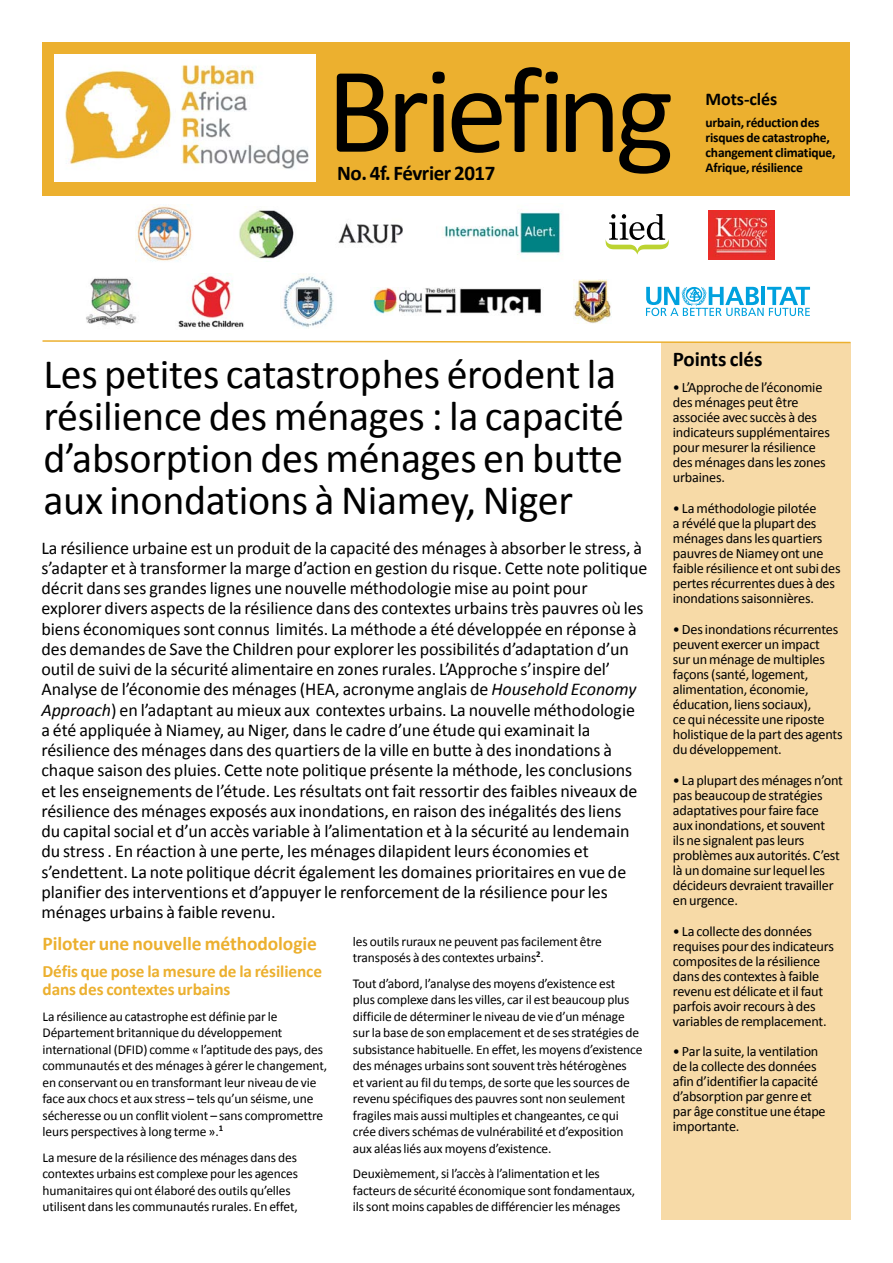
<style>
.page{position:relative;width:893px;height:1263px;background:#fff}
.page>*{position:absolute;margin:0;border:0;box-sizing:border-box;transform-origin:0 0}
.t1{font:123.6px "Calibri";letter-spacing:-.045em;color:#000}
.t2{font:42px/42px "Calibri";letter-spacing:-.01em;color:#000}
.t3{font:700 21px "Calibri";letter-spacing:-.02em;color:#000}
.t4{font:700 19.5px "Calibri";letter-spacing:-.005em;color:#ecb02f}
.t5{font:18px/20.2px "Calibri";letter-spacing:-.005em;color:#000}
.t6{font:700 18px "Calibri";letter-spacing:-.005em;color:#000}
.t7{font:700 17.25px/18px "Calibri";letter-spacing:-.005em;color:#ecb02f}
.t8{font:14.25px/15px "Calibri";letter-spacing:-.015em;color:#000}
.t9{font:13.5px/16.5px "Calibri";letter-spacing:-.01em;color:#000}
.t10{font:700 13.5px/15px "Calibri";letter-spacing:-.015em;color:#000}
.s1{font-style:italic}
</style>
<div class="page">
<div style="left:661px;top:342px;width:189px;height:878px;background:#f7daa7"></div>
<svg style="left:42px;top:340px;width:809px;height:4px"></svg>
<img style="left:444px;top:212px;width:117px;height:43px">
<svg style="left:605px;top:214px;width:64px;height:41px"></svg>
<img style="left:239px;top:209px;width:55px;height:50px">
<img style="left:135px;top:204px;width:57px;height:58px">
<img style="left:178px;top:276px;width:66px;height:52px">
<img style="left:283px;top:274px;width:51px;height:54px">
<img style="left:338px;top:223px;width:65px;height:21px">
<img style="left:708px;top:210px;width:67px;height:50px">
<img style="left:86px;top:278px;width:51px;height:47px">
<svg style="left:646px;top:287px;width:164px;height:29px"></svg>
<div style="left:43px;top:43px;width:807px;height:153px;background:#ecb02f"></div>
<img style="left:573px;top:279px;width:38px;height:44px">
<img style="left:370px;top:287px;width:171px;height:27px">
<img style="left:55px;top:55px;width:260px;height:127px">
<h1 class="t1" style="left:326px;top:34px;width:349px">Briefing</h1>
<p class="t3" style="left:337px;top:159px;width:160px">No. 4f. Février 2017</p>
<p class="t6" style="left:705px;top:88px;width:73px">Mots-clés</p>
<p class="t10" style="left:705px;top:115px;width:132px">urbain, réduction des risques de catastrophe, changement climatique,<br>Afrique, résilience</p>
<h2 class="t2" style="left:44px;top:351px;width:582px">Les petites catastrophes érodent la résilience des ménages : la capacité d’absorption des ménages en butte aux inondations à Niamey, Niger</h2>
<p class="t5" style="left:41px;top:537px;width:607px">La résilience urbaine est un produit de la capacité des ménages à absorber le stress, à s’adapter et à transformer la marge d’action en gestion du risque. Cette note politique décrit dans ses grandes lignes une nouvelle méthodologie mise au point pour explorer divers aspects de la résilience dans des contextes urbains très pauvres où les biens économiques sont connus limités. La méthode a été développée en réponse à des demandes de Save the Children pour explorer les possibilités d’adaptation d’un outil de suivi de la sécurité alimentaire en zones rurales. L’Approche s’inspire del’ Analyse de l’économie des ménages (HEA, acronyme anglais de <span class="s1">Household Economy Approach</span>) en l’adaptant au mieux aux contextes urbains. La nouvelle méthodologie a été appliquée à Niamey, au Niger, dans le cadre d’une étude qui examinait la résilience des ménages dans des quartiers de la ville en butte à des inondations à chaque saison des pluies. Cette note politique présente la méthode, les conclusions et les enseignements de l’étude. Les résultats ont fait ressortir des faibles niveaux de résilience des ménages exposés aux inondations, en raison des inégalités des liens<br>du capital social et d’un accès variable à l’alimentation et à la sécurité au lendemain du stress . En réaction à une perte, les ménages dilapident leurs économies et s’endettent. La note politique décrit également les domaines prioritaires en vue de planifier des interventions et d’appuyer le renforcement de la résilience pour les ménages urbains à faible revenu.</p>
<p class="t4" style="left:43px;top:931px;width:276px">Piloter une nouvelle méthodologie</p>
<p class="t7" style="left:43px;top:962px;width:281px">Défis que pose la mesure de la résilience dans des contextes urbains</p>
<p class="t9" style="left:43px;top:1007px;width:286px">La résilience au catastrophe est définie par le Département britannique du développement international (DFID) comme « l’aptitude des pays, des communautés et des ménages à gérer le changement, en conservant ou en transformant leur niveau de vie face aux chocs et aux stress – tels qu’un séisme, une sécheresse ou un conflit violent – sans compromettre leurs perspectives à long terme ».<sup>1</sup></p>
<p class="t9" style="left:43px;top:1148px;width:257px">La mesure de la résilience des ménages dans des contextes urbains est complexe pour les agences humanitaires qui ont élaboré des outils qu’elles utilisent dans les communautés rurales. En effet,</p>
<p class="t9" style="left:353px;top:932px;width:250px">les outils ruraux ne peuvent pas facilement être transposés à des contextes urbains<sup>2</sup>.</p>
<p class="t9" style="left:353px;top:974px;width:291px">Tout d’abord, l’analyse des moyens d’existence est<br>plus complexe dans les villes, car il est beaucoup plus difficile de déterminer le niveau de vie d’un ménage sur la base de son emplacement et de ses stratégies de subsistance habituelle. En effet, les moyens d’existence des ménages urbains sont souvent très hétérogènes<br>et varient au fil du temps, de sorte que les sources de revenu spécifiques des pauvres sont non seulement fragiles mais aussi multiples et changeantes, ce qui crée divers schémas de vulnérabilité et d’exposition aux aléas liés aux moyens d’existence.</p>
<p class="t9" style="left:353px;top:1165px;width:284px">Deuxièmement, si l’accès à l’alimentation et les facteurs de sécurité économique sont fondamentaux, ils sont moins capables de différencier les ménages</p>
<p class="t3" style="left:673px;top:346px;width:91px">Points clés</p>
<p class="t8" style="left:673px;top:379px;width:159px">• L’Approche de l’économie des ménages peut être associée avec succès à des indicateurs supplémentaires pour mesurer la résilience des ménages dans les zones urbaines.</p>
<p class="t8" style="left:673px;top:500px;width:169px">• La méthodologie pilotée<br>a révélé que la plupart des ménages dans les quartiers pauvres de Niamey ont une faible résilience et ont subi des pertes récurrentes dues à des inondations saisonnières.</p>
<p class="t8" style="left:673px;top:621px;width:171px">• Des inondations récurrentes peuvent exercer un impact<br>sur un ménage de multiples façons (santé, logement, alimentation, économie, éducation, liens sociaux),<br>ce qui nécessite une riposte holistique de la part des agents du développement.</p>
<p class="t8" style="left:673px;top:772px;width:172px">• La plupart des ménages n’ont pas beaucoup de stratégies adaptatives pour faire face<br>aux inondations, et souvent<br>ils ne signalent pas leurs problèmes aux autorités. C’est là un domaine sur lequel les décideurs devraient travailler en urgence.</p>
<p class="t8" style="left:673px;top:923px;width:163px">• La collecte des données requises pour des indicateurs composites de la résilience dans des contextes à faible revenu est délicate et il faut parfois avoir recours à des variables de remplacement.</p>
<p class="t8" style="left:673px;top:1043px;width:154px">• Par la suite, la ventilation de la collecte des données afin d’identifier la capacité d’absorption par genre et par âge constitue une étape importante.</p>
</div>
